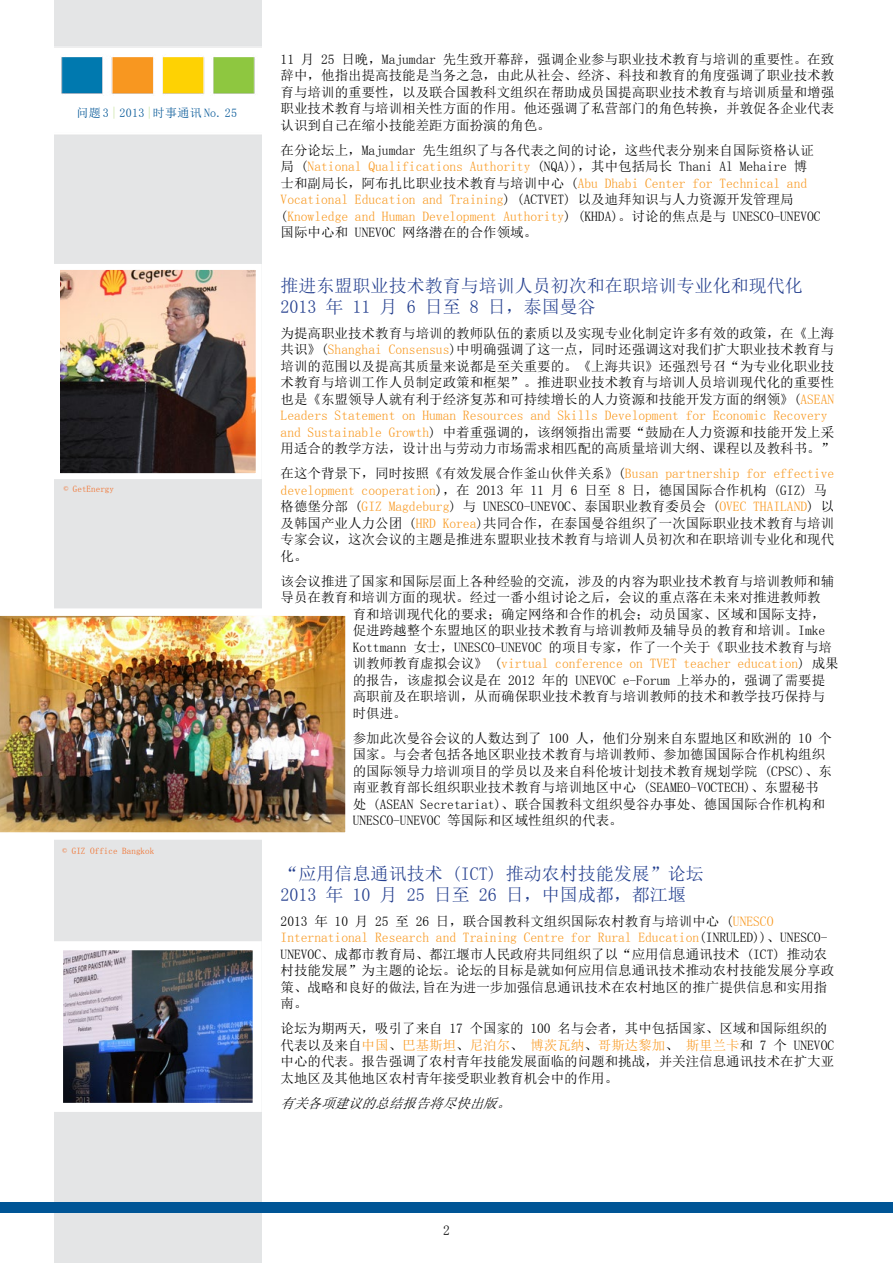
<style>
.page{position:relative;width:893px;height:1263px;background:#fff}
.page>*{position:absolute;margin:0;border:0;box-sizing:border-box;transform-origin:0 0}
.t1{font:18px/21px "Sim Sun";color:#25408f}
.t2{font:13.5px/16.5px "Sim Sun";color:#000}
.t3{font:13.5px "Sim Sun";color:#f8971d}
.t4{font:italic 13.5px "Sim Sun";color:#000}
.t5{font:12px "Sim Sun";letter-spacing:.025em;color:#005596}
.t6{font:9px "Sim Sun";letter-spacing:.01em;color:#f26921}
.s1{color:#8dc63f}
.s2{color:#f8971d}
.s3{color:#000}
</style>
<div class="page">
<img style="left:54px;top:0;width:208px;height:1263px">
<div style="left:0;top:1202px;width:893px;height:10px;background:#005596"></div>
<img style="left:61px;top:271px;width:194px;height:201px">
<div style="left:54px;top:264px;width:208px;height:215px;border:6px solid #fff"></div>
<img style="left:0;top:608px;width:346px;height:232px">
<img style="left:64px;top:951px;width:188px;height:151px">
<p class="t5" style="left:76px;top:107px;width:162px">问题 3 <span class="s1">|</span> 2013 <span class="s1">|</span>时事通讯 No. 25</p>
<p class="t6" style="left:64px;top:484px;width:52px">© GetEnergy</p>
<p class="t6" style="left:63px;top:846px;width:93px">© GIZ Office Bangkok</p>
<p class="t2" style="left:281px;top:51px;width:555px;text-align:justify">11 月 25 日晚，Majumdar 先生致开幕辞，强调企业参与职业技术教育与培训的重要性。在致辞中，他指出提高技能是当务之急，由此从社会、经济、科技和教育的角度强调了职业技术教育与培训的重要性，以及联合国教科文组织在帮助成员国提高职业技术教育与培训质量和增强职业技术教育与培训相关性方面的作用。他还强调了私营部门的角色转换，并敦促各企业代表认识到自己在缩小技能差距方面扮演的角色。</p>
<p class="t2" style="left:281px;top:142px;width:542px">在分论坛上，Majumdar 先生组织了与各代表之间的讨论，这些代表分别来自国际资格认证局 (<span class="s2">National Qualifications Authority</span> (NQA))，其中包括局长 Thani Al Mehaire 博士和副局长，阿布扎比职业技术教育与培训中心 (<span class="s2">Abu Dhabi Center for Technical and Vocational Education and Training</span>) (ACTVET) 以及迪拜知识与人力资源开发管理局(<span class="s2">Knowledge and Human Development Authority</span>) (KHDA)。讨论的焦点是与 UNESCO-UNEVOC国际中心和 UNEVOC 网络潜在的合作领域。</p>
<h1 class="t1" style="left:281px;top:275px;width:524px">推进东盟职业技术教育与培训人员初次和在职培训专业化和现代化<br>2013 年 11 月 6 日至 8 日，泰国曼谷</h1>
<p class="t2" style="left:281px;top:325px;width:555px">为提高职业技术教育与培训的教师队伍的素质以及实现专业化制定许多有效的政策，在《上海共识》(<span class="s2">Shanghai Consensus</span>)中明确强调了这一点，同时还强调这对我们扩大职业技术教育与培训的范围以及提高其质量来说都是至关重要的。《上海共识》还强烈号召“为专业化职业技术教育与培训工作人员制定政策和框架”。推进职业技术教育与培训人员培训现代化的重要性也是《东盟领导人就有利于经济复苏和可持续增长的人力资源和技能开发方面的纲领》(<span class="s2">ASEAN Leaders Statement on Human Resources and Skills Development for Economic Recovery and Sustainable Growth</span>) 中着重强调的，该纲领指出需要“鼓励在人力资源和技能开发上采用适合的教学方法，设计出与劳动力市场需求相匹配的高质量培训大纲、课程以及教科书。”</p>
<p class="t2" style="left:281px;top:465px;width:555px">在这个背景下，同时按照《有效发展合作釜山伙伴关系》(<span class="s2">Busan partnership for effective development cooperation</span>)，在 2013 年 11 月 6 日至 8 日，德国国际合作机构 (GIZ) 马格德堡分部 (<span class="s2">GIZ Magdeburg</span>) 与 UNESCO-UNEVOC、泰国职业教育委员会 (<span class="s2">OVEC THAILAND</span>) 以及韩国产业人力公团 (<span class="s2">HRD Korea</span>)共同合作，在泰国曼谷组织了一次国际职业技术教育与培训专家会议，这次会议的主题是推进东盟职业技术教育与培训人员初次和在职培训专业化和现代化。</p>
<p class="t2" style="left:281px;top:573px;width:555px">该会议推进了国家和国际层面上各种经验的交流，涉及的内容为职业技术教育与培训教师和辅</p>
<p class="t2" style="left:281px;top:589px;width:542px">导员在教育和培训方面的现状。经过一番小组讨论之后，会议的重点落在未来对推进教师教</p>
<p class="t2" style="left:353px;top:606px;width:474px">育和培训现代化的要求；确定网络和合作的机会；动员国家、区域和国际支持，</p>
<p class="t2" style="left:353px;top:622px;width:474px">促进跨越整个东盟地区的职业技术教育与培训教师及辅导员的教育和培训。Imke</p>
<p class="t2" style="left:353px;top:639px;width:481px">Kottmann 女士，UNESCO-UNEVOC 的项目专家，作了一个关于《职业技术教育与培</p>
<p class="t3" style="left:353px;top:657px;width:487px"><span class="s3">训教师教育虚拟会议》 (</span>virtual conference on TVET teacher education<span class="s3">) 成果</span></p>
<p class="t2" style="left:353px;top:672px;width:474px">的报告，该虚拟会议是在 2012 年的 UNEVOC e-Forum 上举办的，强调了需要提</p>
<p class="t2" style="left:353px;top:688px;width:474px">高职前及在职培训，从而确保职业技术教育与培训教师的技术和教学技巧保持与</p>
<p class="t2" style="left:353px;top:705px;width:55px">时俱进。</p>
<p class="t2" style="left:353px;top:730px;width:481px">参加此次曼谷会议的人数达到了 100 人，他们分别来自东盟地区和欧洲的 10 个国家。与会者包括各地区职业技术教育与培训教师、参加德国国际合作机构组织的国际领导力培训项目的学员以及来自科伦坡计划技术教育规划学院 (CPSC)、东南亚教育部长组织职业技术教育与培训地区中心 (SEAMEO-VOCTECH)、东盟秘书处 (ASEAN Secretariat)、联合国教科文组织曼谷办事处、德国国际合作机构和UNESCO-UNEVOC 等国际和区域性组织的代表。</p>
<h1 class="t1" style="left:281px;top:863px;width:425px">“应用信息通讯技术 (ICT) 推动农村技能发展”论坛<br>2013 年 10 月 25 日至 26 日，中国成都，都江堰</h1>
<p class="t2" style="left:281px;top:913px;width:555px">2013 年 10 月 25 至 26 日，联合国教科文组织国际农村教育与培训中心 (<span class="s2">UNESCO International Research and Training Centre for Rural Education</span>(INRULED))、UNESCO-UNEVOC、成都市教育局、都江堰市人民政府共同组织了以“应用信息通讯技术 (ICT) 推动农村技能发展”为主题的论坛。论坛的目标是就如何应用信息通讯技术推动农村技能发展分享政策、战略和良好的做法,旨在为进一步加强信息通讯技术在农村地区的推广提供信息和实用指南。</p>
<p class="t2" style="left:281px;top:1020px;width:555px">论坛为期两天，吸引了来自 17 个国家的 100 名与会者，其中包括国家、区域和国际组织的代表以及来自<span class="s2">中国</span>、<span class="s2">巴基斯坦</span>、<span class="s2">尼泊尔</span>、 <span class="s2">博茨瓦纳</span>、<span class="s2">哥斯达黎加</span>、 <span class="s2">斯里兰卡</span>和 7 个 UNEVOC中心的代表。报告强调了农村青年技能发展面临的问题和挑战，并关注信息通讯技术在扩大亚太地区及其他地区农村青年接受职业教育机会中的作用。</p>
<p class="t4" style="left:281px;top:1096px;width:236px">有关各项建议的总结报告将尽快出版。</p>
<p class="t2" style="left:443px;top:1222px;width:8px">2</p>
</div>
